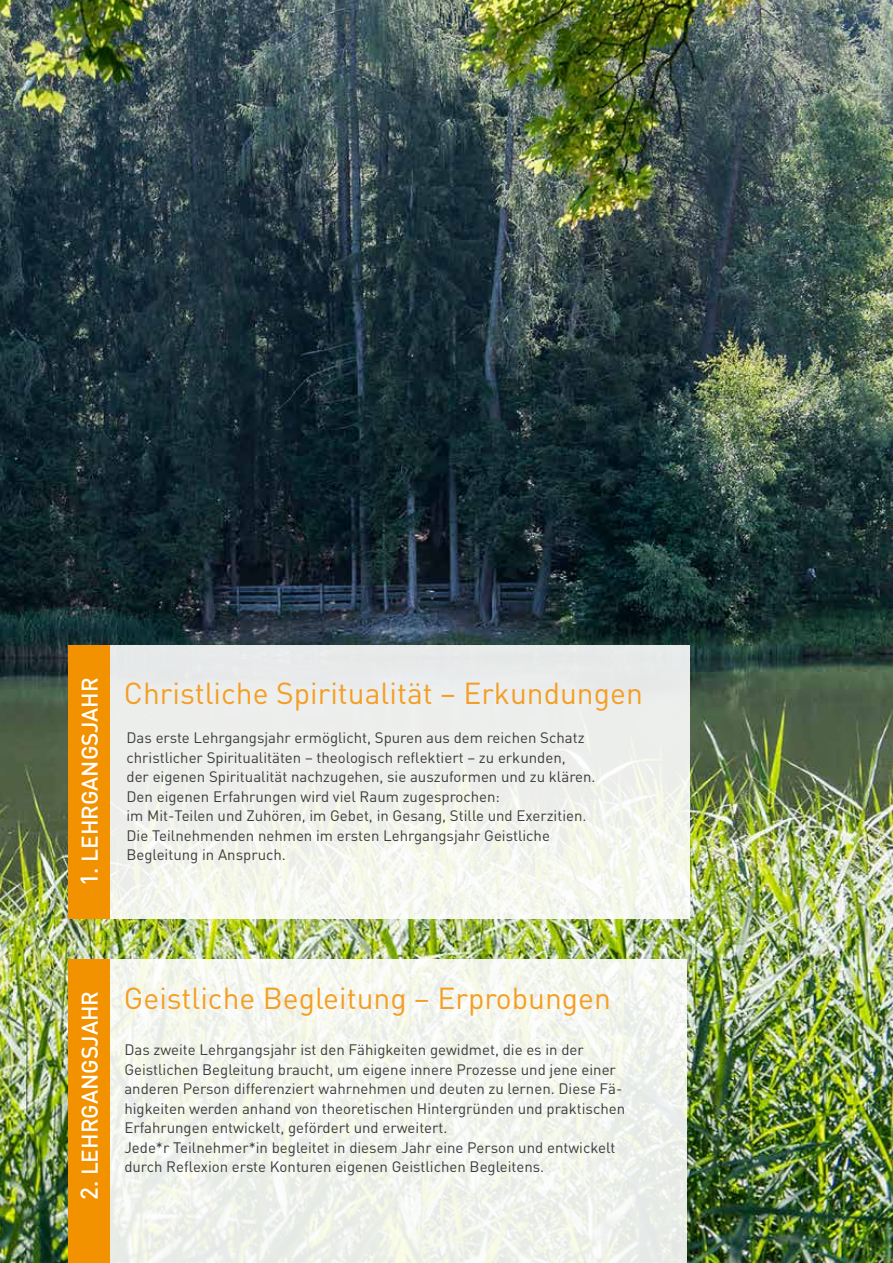
<style>
.page{position:relative;width:893px;height:1263px;background:#fff}
.page>*{position:absolute;margin:0;border:0;box-sizing:border-box;transform-origin:0 0}
.t1{font:30px "DIN";color:#f59e24}
.t2{font:500 22.5px "DIN";color:#fff}
.t3{font:15px/19.5px "DIN";color:#3c3c3b}
.s1{font-size:24px}
</style>
<div class="page">
<img style="left:1px;top:0;width:892px;height:1263px">
<svg style="left:109px;top:959px;width:577px;height:304px;fill:#f2f5eb"></svg>
<div style="left:81px;top:646px;width:608px;height:273px;background:linear-gradient(to bottom,#e8e9ea,#f7f8ee)"></div>
<div style="left:68px;top:959px;width:41px;height:304px;background:#f39200"></div>
<div style="left:68px;top:646px;width:41px;height:273px;background:#f39200"></div>
<hr style="left:0;top:0;width:1px;height:1263px;background:#263a3b">
<h2 class="t2" style="left:75px;top:886px;width:210px;rotate:-90deg"><span class="s1">1</span>. LEHRGANGSJAHR</h2>
<h1 class="t1" style="left:124px;top:674px;width:520px">Christliche Spiritualität – Erkundungen</h1>
<p class="t3" style="left:126px;top:728px;width:471px">Das erste Lehrgangsjahr ermöglicht, Spuren aus dem reichen Schatz christlicher Spiritualitäten – theologisch reflektiert – zu erkunden,<br>der eigenen Spiritualität nachzugehen, sie auszuformen und zu klären.<br>Den eigenen Erfahrungen wird viel Raum zugesprochen:<br>im Mit-Teilen und Zuhören, im Gebet, in Gesang, Stille und Exerzitien.<br>Die Teilnehmenden nehmen im ersten Lehrgangsjahr Geistliche Begleitung in Anspruch.</p>
<h2 class="t2" style="left:75px;top:1200px;width:210px;rotate:-90deg"><span class="s1">2</span>. LEHRGANGSJAHR</h2>
<h1 class="t1" style="left:124px;top:980px;width:489px">Geistliche Begleitung – Erprobungen</h1>
<p class="t3" style="left:124px;top:1040px;width:502px">Das zweite Lehrgangsjahr ist den Fähigkeiten gewidmet, die es in der Geistlichen Begleitung braucht, um eigene innere Prozesse und jene einer anderen Person differenziert wahrnehmen und deuten zu lernen. Diese Fä&shy;higkeiten werden anhand von theoretischen Hintergründen und praktischen Erfahrungen entwickelt, gefördert und erweitert.<br>Jede*r Teilnehmer*in begleitet in diesem Jahr eine Person und entwickelt durch Reflexion erste Konturen eigenen Geistlichen Begleitens.</p>
</div>
